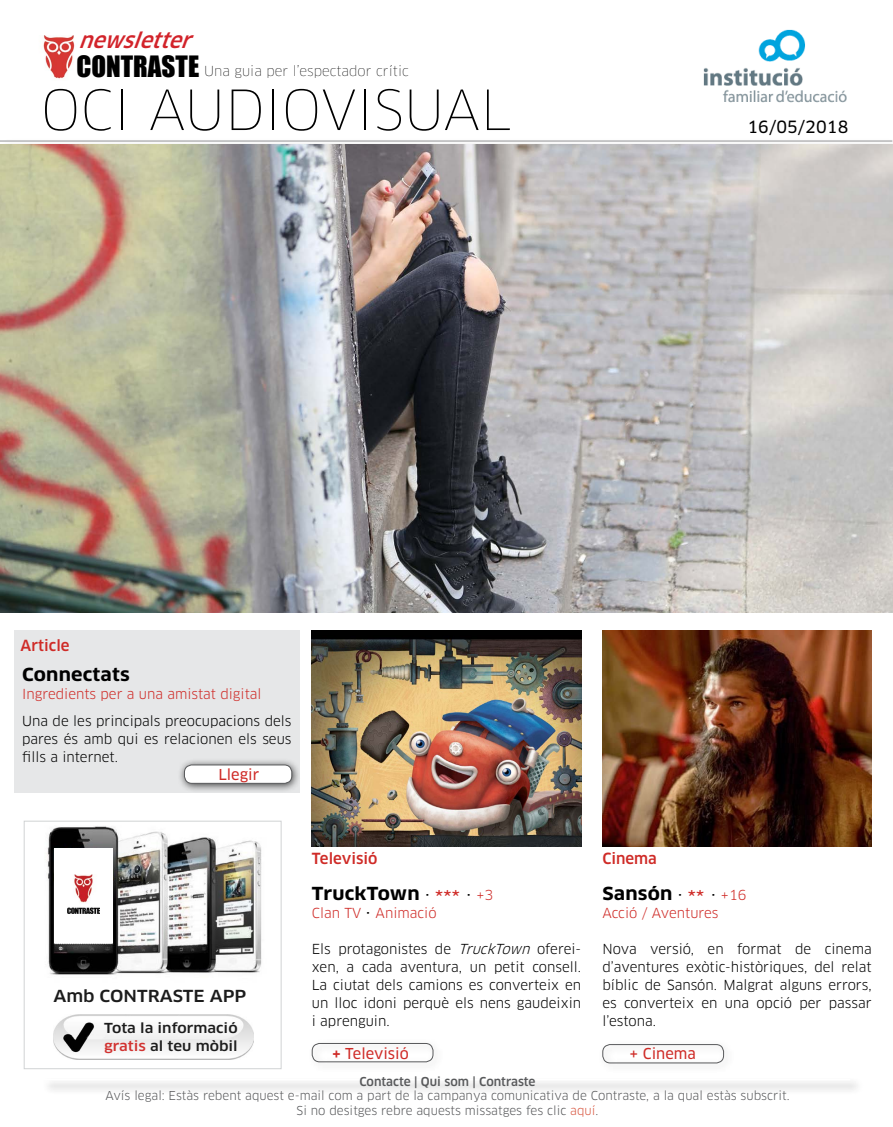
<style>
.page{position:relative;width:893px;height:1127px;background:#fff}
.page>*{position:absolute;margin:0;border:0;box-sizing:border-box;transform-origin:0 0}
.t1{font:100 54px "Clan";color:#000}
.t2{font:italic 500 21px "Clan";color:#d2232a}
.t3{font:700 17.55px "Clan";letter-spacing:.01em;color:#000;scale:1.11 1}
.t4{font:16.5px "Clan News";letter-spacing:.005em;color:#000}
.t5{font:500 16.2px "Clan";color:#1c1c1c;scale:1.11 1}
.t6{font:500 15px "Clan";color:#cf2b27}
.t7{font:14.7px "Clan News";color:#cf2b27}
.t8{font:13.5px/18px "Clan";color:#000;text-align:justify}
.t9{font:13.5px "Clan";color:#cf2b27}
.t10{font:100 13.5px "Clan";color:#000}
.t11{font:500 13.5px/18px "Clan";color:#1c1c1c;scale:1.11 1}
.t12{font:12px/14.4px "Clan";color:#58595b;text-align:center}
.t13{font:500 12px "Clan";color:#58595b}
.s1{font-family:"Impact";font-weight:400;font-size:27px}
.s2{color:#d13230}
.s3{font-family:"Clan News";font-weight:400;font-size:14.85px}
.s4{font-family:"Clan News";font-weight:400;font-size:20.25px;color:#cf2b27}
.s5{font-weight:400;font-size:13.5px;color:#cf2b27}
.s6{font-family:"Clan News";font-size:14.85px;color:#000}
.s7{font-style:italic}
.s8{font-family:"Clan";font-weight:500}
.s9{color:#d95943}
</style>
<div class="page">
<div style="left:14px;top:630px;width:286px;height:162px;background:#e6e7e8"></div>
<hr style="left:0;top:140px;width:892px;height:2px;background:#6d6e71">
<img style="left:43px;top:36px;width:32px;height:43px">
<div style="left:24px;top:821px;width:257px;height:248px;border:1px solid #d1d3d4"></div>
<img style="left:46px;top:826px;width:216px;height:149px">
<img style="left:54px;top:1014px;width:200px;height:45px">
<div style="left:54px;top:849px;width:59px;height:94px;background:#fff"></div>
<img style="left:68px;top:875px;width:31px;height:38px">
<div style="left:41px;top:1077px;width:823px;height:18px;background:#f4f4f4"></div>
<hr style="left:43px;top:1079px;width:807px;height:1px;background:#fff">
<div style="left:598px;top:1039px;width:137px;height:35px;background:#fbfbfb"></div>
<div style="left:603px;top:1044px;width:121px;height:19px;border:1px solid #58595b;border-radius:7px"></div>
<div style="left:307px;top:1038px;width:137px;height:35px;background:#fbfbfb"></div>
<div style="left:312px;top:1043px;width:121px;height:19px;border:1px solid #58595b;border-radius:7px"></div>
<div style="left:177px;top:758px;width:124px;height:35px;background:#000;opacity:.75"></div>
<div style="left:184px;top:765px;width:108px;height:18px;background:#fff;border-radius:7px"></div>
<div style="left:184px;top:765px;width:108px;height:18px;border:1px solid #58595b;border-radius:7px"></div>
<img style="left:0;top:144px;width:893px;height:468px">
<img style="left:602px;top:630px;width:270px;height:216px">
<img style="left:312px;top:630px;width:269px;height:216px">
<img style="left:703px;top:29px;width:144px;height:74px">
<h2 class="t2" style="left:78px;top:27px;width:123px">newsletter</h2>
<p class="t10" style="left:77px;top:62px;width:334px"><span class="s1">CONTRASTE</span> Una guia per l’espectador crític</p>
<h1 class="t1" style="left:41px;top:77px;width:472px">OCI AUDIOVISUAL</h1>
<p class="t4" style="left:747px;top:116px;width:102px">16/05/2018</p>
<p class="t6" style="left:21px;top:636px;width:51px">Article</p>
<p class="t3" style="left:22px;top:664px;width:98px">Connectats</p>
<p class="t9" style="left:22px;top:686px;width:241px">Ingredients per a una amistat digital</p>
<p class="t8" style="left:22px;top:712px;width:271px">Una de les principals preocupacions dels pares és amb qui es relacionen els seus fills a internet.</p>
<p class="t7" style="left:218px;top:766px;width:42px">Llegir</p>
<p class="t5" style="left:53px;top:986px;width:175px">Amb CONTRASTE APP</p>
<p class="t11" style="left:104px;top:1019px;width:122px">Tota la informació <span class="s2">gratis</span> al teu mòbil</p>
<p class="t6" style="left:312px;top:849px;width:67px">Televisió</p>
<p class="t3" style="left:312px;top:882px;width:165px">TruckTown <span class="s3">·</span> <span class="s4">***</span> <span class="s3">·</span> <span class="s5">+3</span></p>
<p class="t9" style="left:312px;top:904px;width:126px">Clan TV <span class="s6">·</span> Animació</p>
<p class="t8" style="left:312px;top:940px;width:271px">Els protagonistes de <span class="s7">TruckTown</span> oferei&shy;xen, a cada aventura, un petit consell.<br>La ciutat dels camions es converteix en un lloc idoni perquè els nens gaudeixin i aprenguin.</p>
<p class="t7" style="left:332px;top:1044px;width:78px"><span class="s8">+</span> Televisió</p>
<p class="t6" style="left:602px;top:849px;width:56px">Cinema</p>
<p class="t3" style="left:602px;top:882px;width:131px">Sansón <span class="s3">·</span> <span class="s4">**</span> <span class="s3">·</span> <span class="s5">+16</span></p>
<p class="t9" style="left:602px;top:904px;width:118px">Acció / Aventures</p>
<p class="t8" style="left:602px;top:940px;width:271px">Nova versió, en format de cinema d’aventures exòtic-històriques, del relat bíblic de Sansón. Malgrat alguns errors, es converteix en una opció per passar l’estona.</p>
<p class="t7" style="left:630px;top:1044px;width:68px">+ Cinema</p>
<p class="t13" style="left:359px;top:1074px;width:178px">Contacte | Qui som | Contraste</p>
<p class="t12" style="left:105px;top:1089px;width:686px">Avís legal: Estàs rebent aquest e-mail com a part de la campanya comunicativa de Contraste, a la qual estàs subscrit.<br>Si no desitges rebre aquests missatges fes clic <span class="s9">aquí</span>.</p>
</div>
